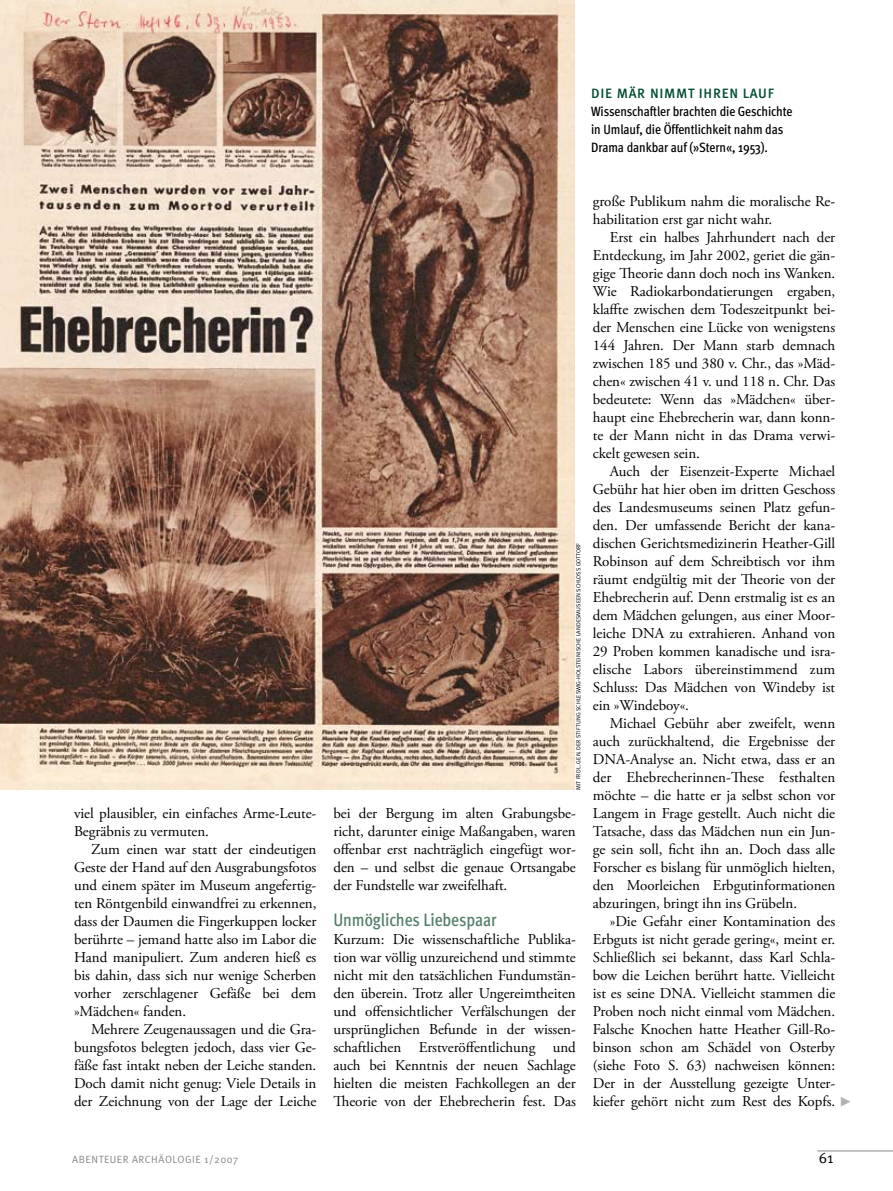
<style>
.page{position:relative;width:893px;height:1191px;background:#fff}
.page>*{position:absolute;margin:0;border:0;box-sizing:border-box;transform-origin:0 0}
.t1{font:500 18px "Meta Cond";letter-spacing:-.005em;color:#538069}
.t2{font:15px/18px "Adobe Garamond Pro";letter-spacing:-.005em;color:#000;text-align:justify}
.t3{font:15px "Meta Normal";color:#000}
.t4{font:500 13.5px/18px "Meta Cond";letter-spacing:-.005em;color:#000}
.t5{font:13.5px "Meta Medium Caps";letter-spacing:.05em;color:#004c33}
.t6{font:10.5px "Meta Normal";letter-spacing:.05em;color:#868889}
.t7{font:6px "Meta Plus Normal";letter-spacing:.01em;color:#000}
</style>
<div class="page">
<hr style="left:817px;top:1150px;width:76px;height:1px;background:#868889">
<img style="left:0;top:0;width:574px;height:790px">
<p class="t2" style="left:74px;top:804px;width:244px">viel plausibler, ein einfaches Arme-Leute-<br>Begräbnis zu vermuten.</p>
<p class="t2" style="left:74px;top:840px;width:244px;text-indent:17px">Zum einen war statt der eindeutigen Geste der Hand auf den Ausgrabungsfotos und einem später im Museum angefertig&shy;ten Röntgenbild einwandfrei zu erkennen, dass der Daumen die Fingerkuppen locker berührte – jemand hatte also im Labor die Hand manipuliert. Zum anderen hieß es bis dahin, dass sich nur wenige Scherben vorher zerschlagener Gefäße bei dem »Mädchen« fanden.</p>
<p class="t2" style="left:74px;top:1020px;width:244px;text-indent:17px">Mehrere Zeugenaussagen und die Gra&shy;bungsfotos belegten jedoch, dass vier Ge&shy;fäße fast intakt neben der Leiche standen.<br>Doch damit nicht genug: Viele Details in der Zeichnung von der Lage der Leiche</p>
<p class="t5" style="left:591px;top:85px;width:183px">DIE MÄR NIMMT IHREN LAUF</p>
<p class="t4" style="left:591px;top:102px;width:203px">Wissenschaftler brachten die Geschichte in Umlauf, die Öffentlichkeit nahm das<br>Drama dankbar auf (»Stern«, 1953).</p>
<p class="t7" style="left:575px;top:790px;width:248px;rotate:-90deg">Mit frdl. Gen. der Stiftung Schleswig-Holsteinische Landesmuseen Schloss Gottorf</p>
<p class="t2" style="left:333px;top:804px;width:244px">bei der Bergung im alten Grabungsbe&shy;richt, darunter einige Maßangaben, waren offenbar erst nachträglich eingefügt wor&shy;den – und selbst die genaue Ortsangabe der Fundstelle war zweifelhaft.</p>
<p class="t1" style="left:333px;top:909px;width:165px">Unmögliches Liebespaar</p>
<p class="t2" style="left:333px;top:930px;width:244px">Kurzum: Die wissenschaftliche Publika&shy;tion war völlig unzureichend und stimmte nicht mit den tatsächlichen Fundumstän&shy;den überein. Trotz aller Ungereimtheiten und offensichtlicher Verfälschungen der ursprünglichen Befunde in der wissen&shy;schaftlichen Erstveröffentlichung und auch bei Kenntnis der neuen Sachlage hielten die meisten Fachkollegen an der Theorie von der Ehebrecherin fest. Das</p>
<p class="t2" style="left:593px;top:192px;width:244px">große Publikum nahm die moralische Re&shy;habilita-tion erst gar nicht wahr.</p>
<p class="t2" style="left:593px;top:228px;width:244px;text-indent:17px">Erst ein halbes Jahrhundert nach der Entdeckung, im Jahr 2002, geriet die gän&shy;gige Theorie dann doch noch ins Wanken.<br>Wie Radiokarbondatierungen ergaben, klaffte zwischen dem Todeszeitpunkt bei&shy;der Menschen eine Lücke von wenigstens 144 Jahren. Der Mann starb demnach zwischen 185 und 380 v. Chr., das »Mäd&shy;chen« zwischen 41 v. und 118 n. Chr. Das bedeutete: Wenn das »Mädchen« über&shy;haupt eine Ehebrecherin war, dann konn&shy;te der Mann nicht in das Drama verwi&shy;ckelt gewesen sein.</p>
<p class="t2" style="left:593px;top:462px;width:244px;text-indent:17px">Auch der Eisenzeit-Experte Michael Gebühr hat hier oben im dritten Geschoss des Landesmuseums seinen Platz gefun&shy;den. Der umfassende Bericht der kana&shy;dischen Gerichtsmedizinerin Heather-Gill Robinson auf dem Schreibtisch vor ihm räumt endgültig mit der Theorie von der Ehebrecherin auf. Denn erstmalig ist es an dem Mädchen gelungen, aus einer Moor&shy;leiche DNA zu extrahieren. Anhand von 29 Proben kommen kanadische und isra&shy;elische Labors übereinstimmend zum Schluss: Das Mädchen von Windeby ist ein »Windeboy«.</p>
<p class="t2" style="left:593px;top:714px;width:244px;text-indent:17px">Michael Gebühr aber zweifelt, wenn auch zurückhaltend, die Ergebnisse der DNA-Analyse an. Nicht etwa, dass er an der Ehebrecherinnen-These festhalten möchte – die hatte er ja selbst schon vor Langem in Frage gestellt. Auch nicht die Tatsache, dass das Mädchen nun ein Jun&shy;ge sein soll, ficht ihn an. Doch dass alle Forscher es bislang für unmöglich hielten, den Moorleichen Erbgutinformationen abzuringen, bringt ihn ins Grübeln.</p>
<p class="t2" style="left:593px;top:912px;width:244px;text-indent:17px">»Die Gefahr einer Kontamination des Erbguts ist nicht gerade gering«, meint er.<br>Schließlich sei bekannt, dass Karl Schla&shy;bow die Leichen berührt hatte. Vielleicht ist es seine DNA. Vielleicht stammen die Proben noch nicht einmal vom Mädchen.<br>Falsche Knochen hatte Heather Gill-Ro&shy;binson schon am Schädel von Osterby (siehe Foto S. 63) nachweisen können:<br>Der in der Ausstellung gezeigte Unter&shy;kiefer gehört nicht zum Rest des Kopfs.</p>
<p class="t6" style="left:72px;top:1153px;width:168px">ABENTEUER ARCHÄOLOGIE 1/2007</p>
<p class="t3" style="left:819px;top:1149px;width:16px">61</p>
</div>
